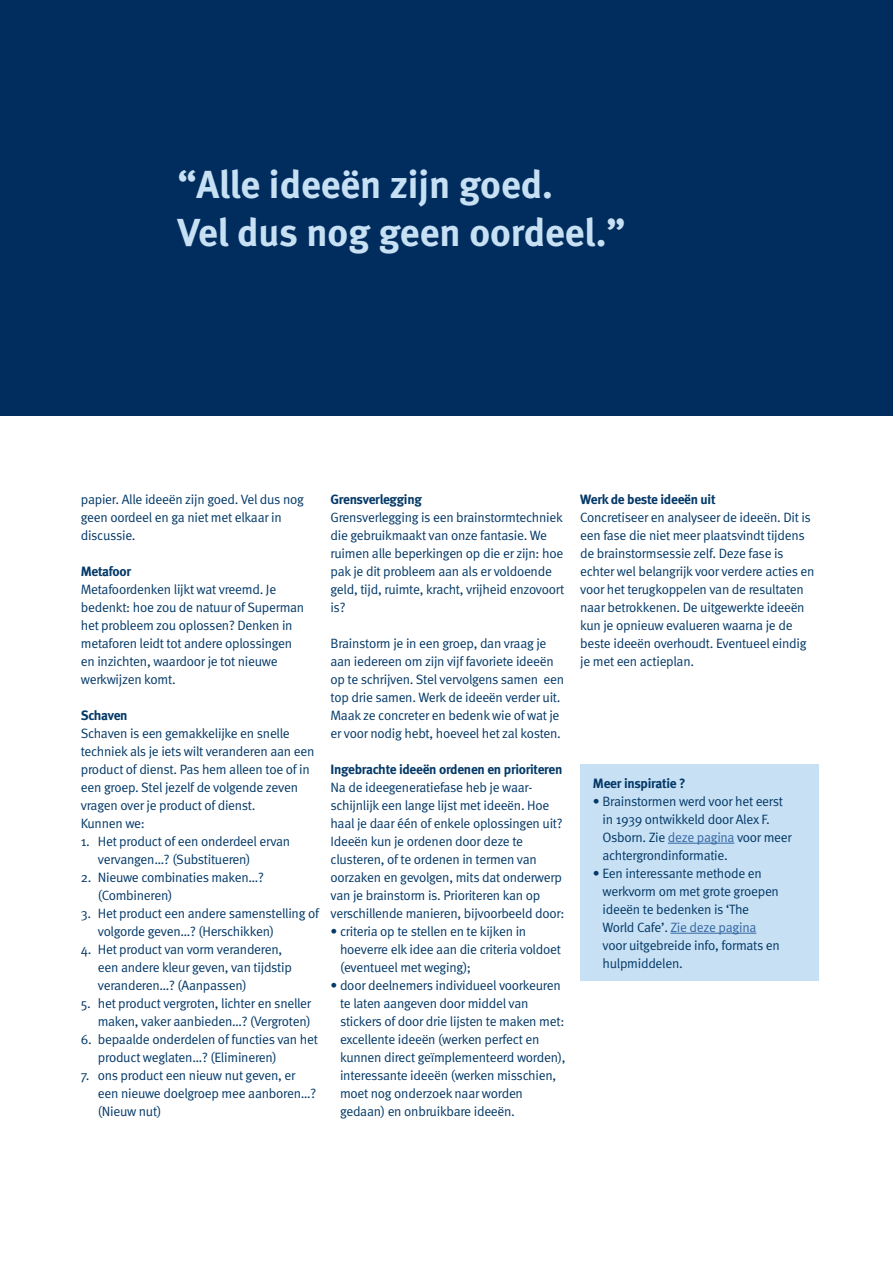
<style>
.page{position:relative;width:893px;height:1263px;background:#fff}
.page>*{position:absolute;margin:0;border:0;box-sizing:border-box;transform-origin:0 0}
.t1{font:700 39px/48px "Meta";color:#c7e0f3}
.t2{font:13.5px/18px "Meta Normal";letter-spacing:-.02em;color:#043968}
.t3{font:700 13.5px "Meta";letter-spacing:-.02em;color:#043968}
.s1{color:#3667a4}
</style>
<div class="page">
<div style="left:0;top:0;width:893px;height:415px;background:#002d5e"></div>
<div style="left:580px;top:765px;width:239px;height:216px;background:#c7e0f3"></div>
<hr style="left:668px;top:843px;width:66px;height:1px;background:#3667a4">
<hr style="left:670px;top:933px;width:86px;height:1px;background:#3667a4">
<p class="t1" style="left:178px;top:160px;width:449px">“Alle ideeën zijn goed.<br>Vel dus nog geen oordeel.”</p>
<p class="t2" style="left:81px;top:490px;width:225px">papier. Alle ideeën zijn goed. Vel dus nog geen oordeel en ga niet met elkaar in discussie.</p>
<p class="t3" style="left:81px;top:563px;width:52px">Metafoor</p>
<p class="t2" style="left:81px;top:580px;width:225px">Metafoordenken lijkt wat vreemd. Je bedenkt: hoe zou de natuur of Superman het probleem zou oplossen? Denken in metaforen leidt tot andere oplossingen en inzichten, waardoor je tot nieuwe werkwijzen komt.</p>
<p class="t3" style="left:81px;top:707px;width:48px">Schaven</p>
<p class="t2" style="left:81px;top:724px;width:235px">Schaven is een gemakkelijke en snelle techniek als je iets wilt veranderen aan een product of dienst. Pas hem alleen toe of in een groep. Stel jezelf de volgende zeven vragen over je product of dienst.<br>Kunnen we:</p>
<p class="t2" style="left:98px;top:832px;width:194px;text-indent:-17px">1. Het product of een onderdeel ervan vervangen…? (Substitueren)</p>
<p class="t2" style="left:98px;top:868px;width:168px;text-indent:-17px">2. Nieuwe combinaties maken…? (Combineren)</p>
<p class="t2" style="left:98px;top:904px;width:223px;text-indent:-17px">3. Het product een andere samenstelling of volgorde geven…? (Herschikken)</p>
<p class="t2" style="left:98px;top:940px;width:196px;text-indent:-17px">4. Het product van vorm veranderen, een andere kleur geven, van tijdstip veranderen…? (Aanpassen)</p>
<p class="t2" style="left:81px;top:994px;width:232px;text-align:right">5. het product vergroten, lichter en sneller maken, vaker aanbieden…? (Vergroten)</p>
<p class="t2" style="left:98px;top:1030px;width:222px;text-indent:-17px">6. bepaalde onderdelen of functies van het product weglaten…? (Elimineren)</p>
<p class="t2" style="left:98px;top:1066px;width:220px;text-indent:-17px">7. ons product een nieuw nut geven, er een nieuwe doelgroep mee aanboren…? (Nieuw nut)</p>
<p class="t3" style="left:330px;top:491px;width:93px">Grensverlegging</p>
<p class="t2" style="left:330px;top:508px;width:235px">Grensverlegging is een brainstormtechniek die gebruikmaakt van onze fantasie. We ruimen alle beperkingen op die er zijn: hoe pak je dit probleem aan als er voldoende geld, tijd, ruimte, kracht, vrijheid enzovoort is?</p>
<p class="t2" style="left:330px;top:634px;width:235px">Brainstorm je in een groep, dan vraag je aan iedereen om zijn vijf favoriete ideeën op te schrijven. Stel vervolgens samen een top drie samen. Werk de ideeën verder uit.<br>Maak ze concreter en bedenk wie of wat je er voor nodig hebt, hoeveel het zal kosten.</p>
<p class="t3" style="left:330px;top:761px;width:233px">Ingebrachte ideeën ordenen en prioriteren</p>
<p class="t2" style="left:330px;top:778px;width:234px">Na de ideegeneratiefase heb je waar&shy;schijnlijk een lange lijst met ideeën. Hoe haal je daar één of enkele oplossingen uit?</p>
<p class="t2" style="left:330px;top:832px;width:235px">Ideeën kun je ordenen door deze te clusteren, of te ordenen in termen van oorzaken en gevolgen, mits dat onderwerp van je brainstorm is. Prioriteren kan op verschillende manieren, bijvoorbeeld door:</p>
<p class="t2" style="left:340px;top:922px;width:222px;text-indent:-10px">• criteria op te stellen en te kijken in hoeverre elk idee aan die criteria voldoet (eventueel met weging);</p>
<p class="t2" style="left:340px;top:976px;width:227px;text-indent:-10px">• door deelnemers individueel voorkeuren te laten aangeven door middel van stickers of door drie lijsten te maken met: excellente ideeën (werken perfect en kunnen direct geïmplementeerd worden), interessante ideeën (werken misschien, moet nog onderzoek naar worden gedaan) en onbruikbare ideeën.</p>
<p class="t3" style="left:580px;top:491px;width:137px">Werk de beste ideeën uit</p>
<p class="t2" style="left:580px;top:508px;width:236px">Concretiseer en analyseer de ideeën. Dit is een fase die niet meer plaatsvindt tijdens de brainstormsessie zelf. Deze fase is echter wel belangrijk voor verdere acties en voor het terugkoppelen van de resultaten naar betrokkenen. De uitgewerkte ideeën kun je opnieuw evalueren waarna je de beste ideeën overhoudt. Eventueel eindig je met een actieplan.</p>
<p class="t3" style="left:593px;top:775px;width:94px">Meer inspiratie ?</p>
<p class="t2" style="left:602px;top:792px;width:191px;text-indent:-10px">• Brainstormen werd voor het eerst in 1939 ontwikkeld door Alex F.<br>Osborn. Zie <span class="s1">deze pagina</span> voor meer achtergrondinformatie.</p>
<p class="t2" style="left:602px;top:864px;width:179px;text-indent:-10px">• Een interessante methode en werkvorm om met grote groepen ideeën te bedenken is ‘The<br>World Cafe’. <span class="s1">Zie deze pagina </span>voor uitgebreide info, formats en hulpmiddelen.</p>
</div>
